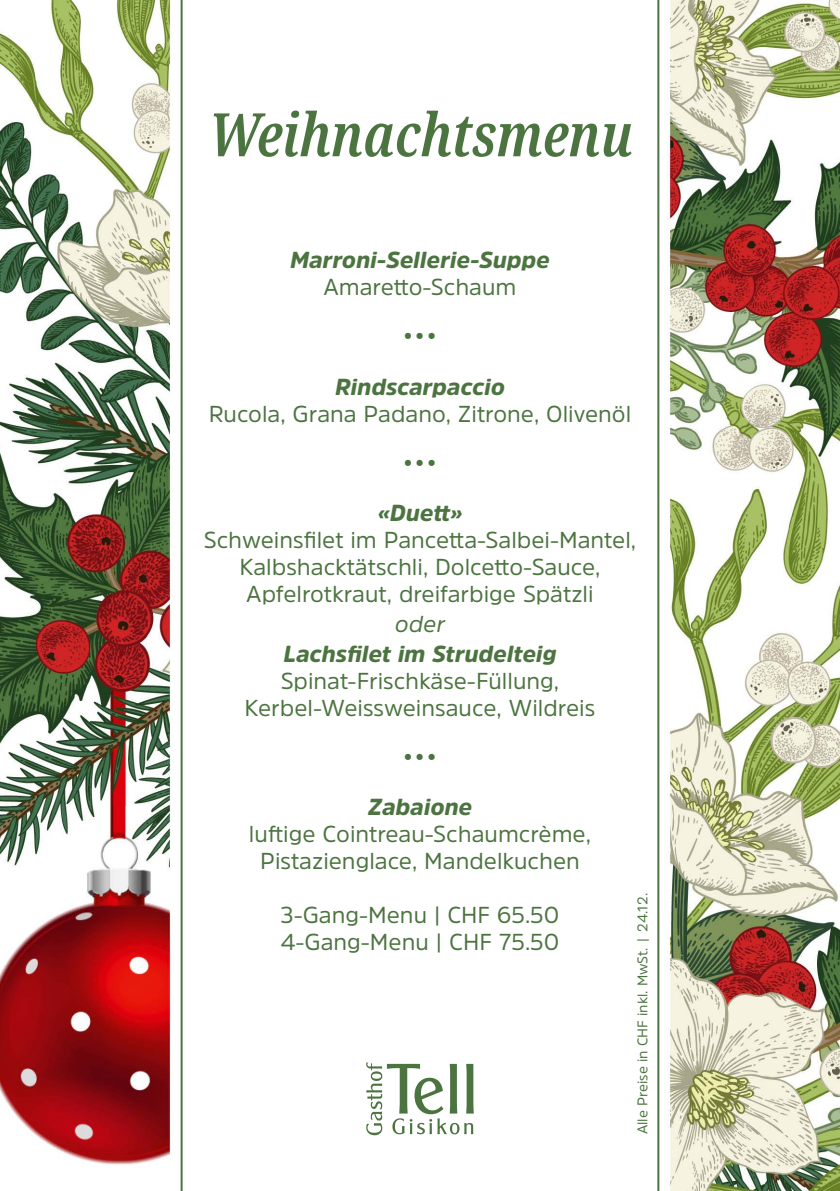
<style>
.page{position:relative;width:840px;height:1191px;background:#fff}
.page>*{position:absolute;margin:0;border:0;box-sizing:border-box;transform-origin:0 0}
.t1{font:italic 600 extra-condensed 60px "Noto Serif";color:#4c7440}
.t2{font:23px/27px "Amsi Pro";color:#4c7440;text-align:center}
.t3{font:italic 900 23px "Amsi Pro";color:#4c7440}
.t4{font:italic 23px "Amsi Pro";color:#4c7440}
.t5{font:14px "Amsi Pro";color:#4c7440}
</style>
<div class="page">
<img style="left:0;top:0;width:839px;height:1191px">
<hr style="left:657px;top:0;width:2px;height:1191px;background:#4c7440">
<hr style="left:180px;top:0;width:2px;height:1191px;background:#4c7440">
<svg style="left:366px;top:1062px;width:107px;height:73px"></svg>
<h1 class="t1" style="left:208px;top:93px;width:426px">Weihnachtsmenu</h1>
<p class="t3" style="left:290px;top:244px;width:261px">Marroni-Sellerie-Suppe</p>
<p class="t2" style="left:323px;top:273px;width:194px">Amaretto-Schaum</p>
<p class="t2" style="left:403px;top:322px;width:34px">•••</p>
<p class="t3" style="left:335px;top:371px;width:171px">Rindscarpaccio</p>
<p class="t2" style="left:208px;top:400px;width:424px">Rucola, Grana Padano, Zitrone, Olivenöl</p>
<p class="t2" style="left:403px;top:448px;width:34px">•••</p>
<p class="t3" style="left:377px;top:497px;width:86px">«Duett»</p>
<p class="t2" style="left:204px;top:526px;width:433px">Schweinsfilet im Pancetta-Salbei-Mantel,<br>Kalbshacktätschli, Dolcetto-Sauce,<br>Apfelrotkraut, dreifarbige Spätzli</p>
<p class="t4" style="left:395px;top:608px;width:51px">oder</p>
<p class="t3" style="left:283px;top:638px;width:274px">Lachsfilet im Strudelteig</p>
<p class="t2" style="left:244px;top:667px;width:352px">Spinat-Frischkäse-Füllung,<br>Kerbel-Weissweinsauce, Wildreis</p>
<p class="t2" style="left:403px;top:742px;width:34px">•••</p>
<p class="t3" style="left:367px;top:791px;width:106px">Zabaione</p>
<p class="t2" style="left:249px;top:820px;width:343px">luftige Cointreau-Schaumcrème,<br>Pistazienglace, Mandelkuchen</p>
<p class="t2" style="left:280px;top:901px;width:280px;text-align:left">3-Gang-Menu | CHF 65.50<br>4-Gang-Menu | CHF 75.50</p>
<p class="t5" style="left:632px;top:1134px;width:242px;rotate:-90deg">Alle Preise in CHF inkl. MwSt. | 24.12.</p>
</div>
